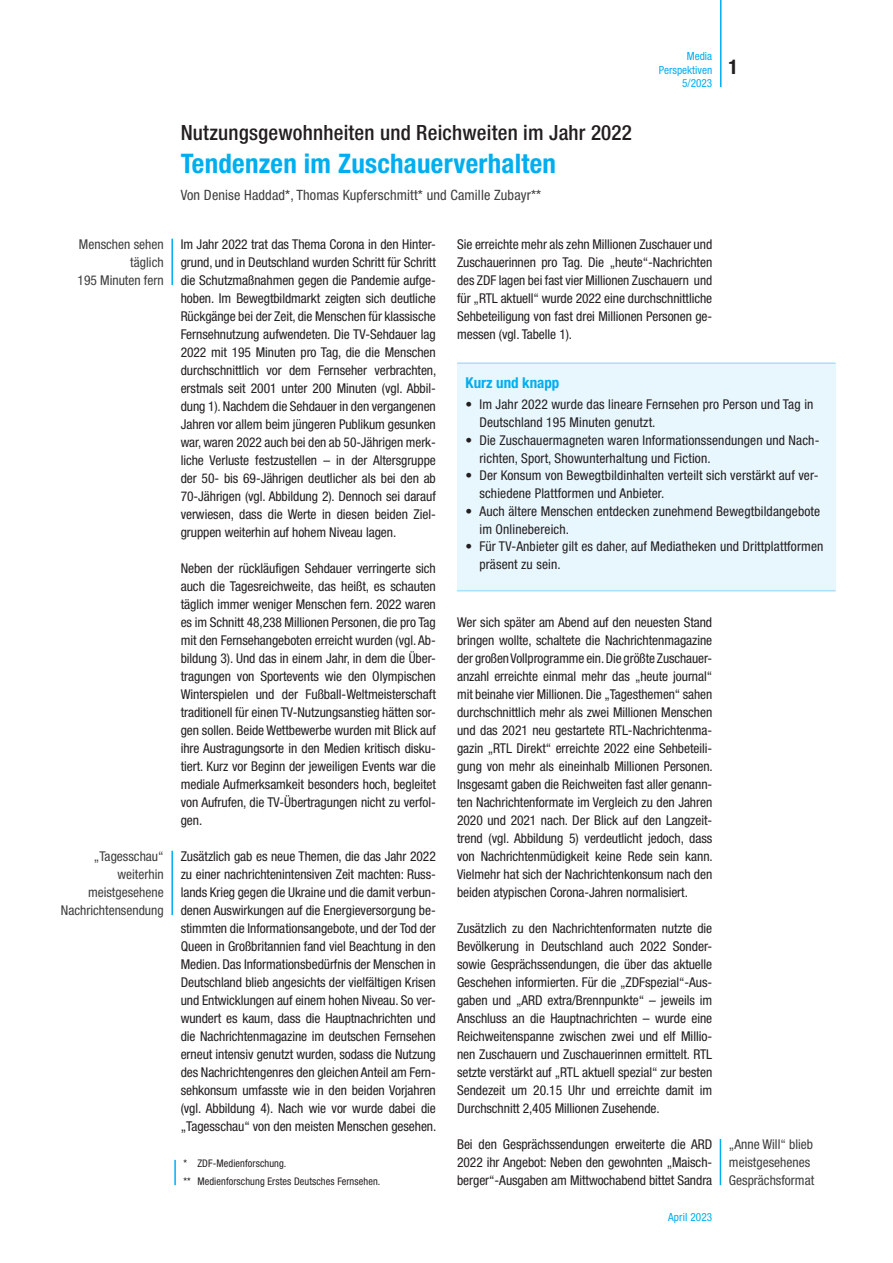
<style>
.page{position:relative;width:893px;height:1263px;background:#fff}
.page>*{position:absolute;margin:0;border:0;box-sizing:border-box;transform-origin:0 0}
.t1{font:700 condensed 27px "Helvetica Neue LT Std";letter-spacing:.01em;color:#00aeef}
.t2{font:500 condensed 21px "Helvetica Neue LT Std";letter-spacing:.01em;color:#231f20}
.t3{font:700 condensed 20.25px "Helvetica Neue LT Std";color:#231f20}
.t4{font:700 condensed 15px "Helvetica Neue LT Std";color:#00aeef}
.t5{font:condensed 14.25px "Helvetica Neue LT Std";letter-spacing:.01em;color:#3e3e3f}
.t6{font:condensed 13.5px/18px "Helvetica Neue LT Std";letter-spacing:-.005em;color:#231f20}
.t7{font:condensed 13.5px/18px "Helvetica Neue LT Std";color:#3e3e3f;text-align:right}
.t8{font:condensed 11.25px/13.5px "Helvetica Neue LT Std";color:#00aeef;text-align:right}
.t9{font:condensed 10.5px/18px "Helvetica Neue LT Std";letter-spacing:.01em;color:#231f20}
</style>
<div class="page">
<hr style="left:720px;top:0;width:1px;height:87px;background:#00aeef">
<div style="left:457px;top:363px;width:379px;height:228px;background:#e8f6fd"></div>
<hr style="left:457px;top:362px;width:379px;height:2px;background:#aae0f9">
<hr style="left:457px;top:590px;width:379px;height:1px;background:#aae0f9">
<hr style="left:171px;top:239px;width:2px;height:46px;background:#00aeef">
<hr style="left:171px;top:851px;width:2px;height:64px;background:#00aeef">
<hr style="left:720px;top:1139px;width:1px;height:46px;background:#00aeef">
<hr style="left:174px;top:1160px;width:2px;height:25px;background:#00aeef">
<p class="t7" style="left:78px;top:235px;width:88px">Menschen sehen täglich<br>195 Minuten fern</p>
<p class="t7" style="left:61px;top:847px;width:104px">„Tagesschau“ weiterhin meistgesehene<br>Nachrichtensendung</p>
<p class="t8" style="left:659px;top:49px;width:55px">Media<br>Perspektiven<br>5/2023</p>
<h3 class="t3" style="left:728px;top:54px;width:11px">1</h3>
<h2 class="t2" style="left:181px;top:120px;width:453px">Nutzungsgewohnheiten und Reichweiten im Jahr 2022</h2>
<h1 class="t1" style="left:181px;top:147px;width:377px">Tendenzen im Zuschauerverhalten</h1>
<p class="t5" style="left:181px;top:186px;width:362px">Von Denise Haddad*, Thomas Kupferschmitt* und Camille Zubayr**</p>
<p class="t6" style="left:181px;top:235px;width:257px">Im Jahr 2022 trat das Thema Corona in den Hinter&shy;grund, und in Deutschland wurden Schritt für Schritt die Schutzmaßnahmen gegen die Pandemie aufge&shy;hoben. Im Bewegtbildmarkt zeigten sich deutliche Rückgänge bei der Zeit, die Menschen für klassische Fernsehnutzung aufwendeten. Die TV-Sehdauer lag 2022 mit 195 Minuten pro Tag, die die Menschen durchschnittlich vor dem Fernseher verbrachten, erstmals seit 2001 unter 200 Minuten (vgl. Abbil&shy;dung 1). Nachdem die Sehdauer in den vergangenen Jahren vor allem beim jüngeren Publikum gesunken war, waren 2022 auch bei den ab 50-Jährigen merk&shy;liche Verluste festzustellen – in der Altersgruppe der 50- bis 69-Jährigen deutlicher als bei den ab 70-Jährigen (vgl. Abbildung 2). Dennoch sei darauf verwiesen, dass die Werte in diesen beiden Ziel&shy;gruppen weiterhin auf hohem Niveau lagen.</p>
<p class="t6" style="left:181px;top:559px;width:257px;text-align:justify">Neben der rückläufigen Sehdauer verringerte sich auch die Tagesreichweite, das heißt, es schauten täglich immer weniger Menschen fern. 2022 waren es im Schnitt 48,238 Millionen Personen, die pro Tag mit den Fernsehangeboten erreicht wurden (vgl. Ab&shy;bildung 3). Und das in einem Jahr, in dem die Über&shy;tragungen von Sportevents wie den Olympischen Winterspielen und der Fußball-Weltmeisterschaft traditionell für einen TV-Nutzungsanstieg hätten sor&shy;gen sollen. Beide Wettbewerbe wurden mit Blick auf ihre Austragungsorte in den Medien kritisch disku&shy;tiert. Kurz vor Beginn der jeweiligen Events war die mediale Aufmerksamkeit besonders hoch, begleitet von Aufrufen, die TV-Übertragungen nicht zu verfol&shy;gen.</p>
<p class="t6" style="left:181px;top:847px;width:257px">Zusätzlich gab es neue Themen, die das Jahr 2022 zu einer nachrichtenintensiven Zeit machten: Russ&shy;lands Krieg gegen die Ukraine und die damit verbun&shy;denen Auswirkungen auf die Energieversorgung be&shy;stimmten die Informationsangebote, und der Tod der Queen in Großbritannien fand viel Beachtung in den Medien. Das Informationsbedürfnis der Menschen in Deutschland blieb angesichts der vielfältigen Krisen und Entwicklungen auf einem hohen Niveau. So ver&shy;wundert es kaum, dass die Hauptnachrichten und die Nachrichtenmagazine im deutschen Fernsehen erneut intensiv genutzt wurden, sodass die Nutzung des Nachrichtengenres den gleichen Anteil am Fern&shy;sehkonsum umfasste wie in den beiden Vorjahren (vgl. Abbildung 4). Nach wie vor wurde dabei die „Tagesschau“ von den meisten Menschen gesehen.</p>
<p class="t6" style="left:457px;top:235px;width:257px;text-align:justify">Sie erreichte mehr als zehn Millionen Zuschauer und Zuschauerinnen pro Tag. Die „heute“-Nachrichten des ZDF lagen bei fast vier Millionen Zuschauern und für „RTL aktuell“ wurde 2022 eine durchschnittliche Sehbeteiligung von fast drei Millionen Personen ge&shy;messen (vgl. Tabelle 1).</p>
<p class="t4" style="left:466px;top:374px;width:95px">Kurz und knapp</p>
<p class="t6" style="left:479px;top:395px;width:336px;text-indent:-14px">• Im Jahr 2022 wurde das lineare Fernsehen pro Person und Tag in<br>Deutschland 195 Minuten genutzt.</p>
<p class="t6" style="left:479px;top:431px;width:340px;text-indent:-14px">• Die Zuschauermagneten waren Informationssendungen und Nach&shy;richten, Sport, Showunterhaltung und Fiction.</p>
<p class="t6" style="left:479px;top:466px;width:339px;text-indent:-14px">• Der Konsum von Bewegtbildinhalten verteilt sich verstärkt auf ver&shy;schiedene Plattformen und Anbieter.</p>
<p class="t6" style="left:479px;top:502px;width:342px;text-indent:-14px">• Auch ältere Menschen entdecken zunehmend Bewegtbildangebote im Onlinebereich.</p>
<p class="t6" style="left:479px;top:538px;width:345px;text-indent:-14px">• Für TV-Anbieter gilt es daher, auf Mediatheken und Drittplattformen präsent zu sein.</p>
<p class="t6" style="left:457px;top:613px;width:257px">Wer sich später am Abend auf den neuesten Stand bringen wollte, schaltete die Nachrichtenmagazine der großen Vollprogramme ein. Die größte Zuschauer&shy;anzahl erreichte einmal mehr das „heute journal“ mit beinahe vier Millionen. Die „Tagesthemen“ sahen durchschnittlich mehr als zwei Millionen Menschen und das 2021 neu gestartete RTL-Nachrichtenma&shy;gazin „RTL Direkt“ erreichte 2022 eine Sehbeteili&shy;gung von mehr als eineinhalb Millionen Personen.<br>Insgesamt gaben die Reichweiten fast aller genann&shy;ten Nachrichtenformate im Vergleich zu den Jahren 2020 und 2021 nach. Der Blick auf den Langzeit&shy;trend (vgl. Abbildung 5) verdeutlicht jedoch, dass von Nachrichtenmüdigkeit keine Rede sein kann.<br>Vielmehr hat sich der Nachrichtenkonsum nach den beiden atypischen Corona-Jahren normalisiert.</p>
<p class="t6" style="left:457px;top:919px;width:257px;text-align:justify">Zusätzlich zu den Nachrichtenformaten nutzte die Bevölkerung in Deutschland auch 2022 Sonder&shy;sowie Gesprächssendungen, die über das aktuelle Geschehen informierten. Für die „ZDFspezial“-Aus&shy;gaben und „ARD extra/Brennpunkte“ – jeweils im Anschluss an die Hauptnachrichten – wurde eine Reichweitenspanne zwischen zwei und elf Millio&shy;nen Zuschauern und Zuschauerinnen ermittelt. RTL setzte verstärkt auf „RTL aktuell spezial“ zur besten Sendezeit um 20.15 Uhr und erreichte damit im Durchschnitt 2,405 Millionen Zusehende.</p>
<p class="t6" style="left:457px;top:1135px;width:257px;text-align:justify">Bei den Gesprächssendungen erweiterte die ARD 2022 ihr Angebot: Neben den gewohnten „Maisch&shy;berger“-Ausgaben am Mittwochabend bittet Sandra</p>
<p class="t7" style="left:729px;top:1135px;width:87px;text-align:left">„Anne Will“ blieb meistgesehenes<br>Gesprächsformat</p>
<p class="t9" style="left:184px;top:1154px;width:198px">* ZDF-Medienforschung.<br>** Medienforschung Erstes Deutsches Fernsehen.</p>
<p class="t8" style="left:668px;top:1210px;width:46px">April 2023</p>
</div>
